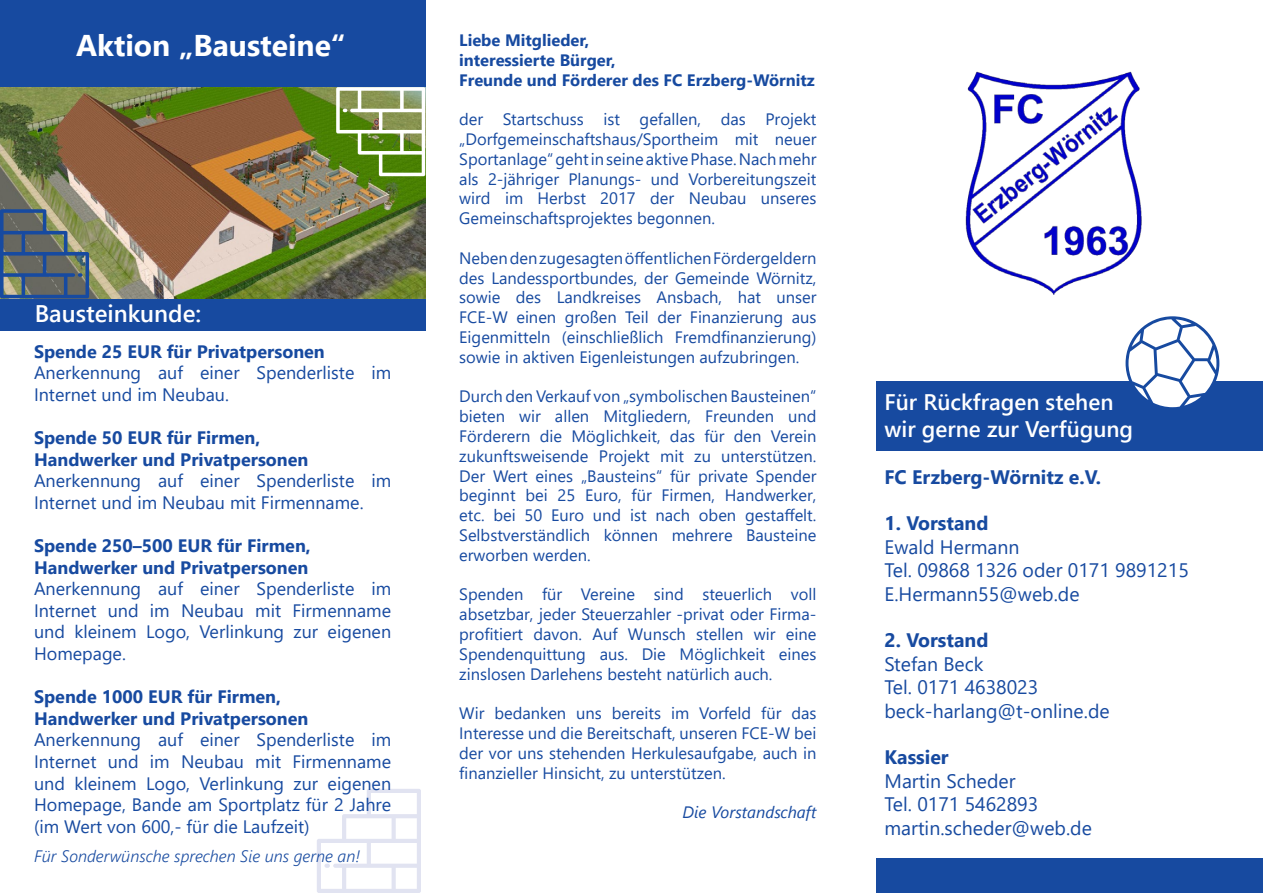
<style>
.page{position:relative;width:1263px;height:893px;background:#fff}
.page>*{position:absolute;margin:0;border:0;box-sizing:border-box;transform-origin:0 0}
.t1{font:700 30px "Segoe UI";color:#fff}
.t2{font:600 24px "Segoe UI";color:#fff}
.t3{font:600 22.5px "Segoe UI";color:#fff}
.t4{font:19.5px "Segoe UI";color:#174aa0}
.t5{font:700 19.5px "Segoe UI";color:#174aa0}
.t6{font:18px/21.6px "Segoe UI";color:#174aa0}
.t7{font:700 18px/21.6px "Segoe UI";color:#174aa0}
.t8{font:16.5px/19.8px "Segoe UI";color:#174aa0;text-align:justify}
.t9{font:700 16.5px "Segoe UI";color:#174aa0}
.t10{font:italic 300 16.5px "Segoe UI";color:#174aa0}
.t11{font:italic 16.5px "Segoe UI";color:#174aa0}
</style>
<div class="page">
<svg style="left:317px;top:789px;width:104px;height:104px"></svg>
<div style="left:0;top:286px;width:425px;height:44px;background:#174aa0"></div>
<div style="left:0;top:0;width:425px;height:90px;background:#174aa0"></div>
<div style="left:876px;top:381px;width:387px;height:69px;background:#174aa0"></div>
<div style="left:876px;top:859px;width:387px;height:34px;background:#174aa0"></div>
<img style="left:0;top:87px;width:425px;height:211px">
<svg style="left:0;top:209px;width:89px;height:89px;background:#616f74"></svg>
<svg style="left:336px;top:87px;width:89px;height:89px"></svg>
<img style="left:965px;top:71px;width:177px;height:224px">
<svg style="left:1125px;top:316px;width:94px;height:92px"></svg>
<p class="t1" style="left:76px;top:17px;width:271px">Aktion „Bausteine“</p>
<p class="t2" style="left:35px;top:290px;width:168px">Bausteinkunde:</p>
<p class="t7" style="left:34px;top:339px;width:292px">Spende 25 EUR für Privatpersonen</p>
<p class="t6" style="left:34px;top:360px;width:359px">Anerkennung auf einer Spenderliste im<br>Internet und im Neubau.</p>
<p class="t7" style="left:34px;top:425px;width:276px">Spende 50 EUR für Firmen,<br>Handwerker und Privatpersonen</p>
<p class="t6" style="left:34px;top:468px;width:359px">Anerkennung auf einer Spenderliste im<br>Internet und im Neubau mit Firmenname.</p>
<p class="t7" style="left:34px;top:533px;width:278px">Spende 250–500 EUR für Firmen,<br>Handwerker und Privatpersonen</p>
<p class="t6" style="left:34px;top:576px;width:359px;text-align:justify">Anerkennung auf einer Spenderliste im Internet und im Neubau mit Firmenname und kleinem Logo, Verlinkung zur eigenen Homepage.</p>
<p class="t7" style="left:34px;top:685px;width:276px">Spende 1000 EUR für Firmen,<br>Handwerker und Privatpersonen</p>
<p class="t6" style="left:34px;top:728px;width:359px;text-align:justify">Anerkennung auf einer Spenderliste im Internet und im Neubau mit Firmenname und kleinem Logo, Verlinkung zur eigenen Homepage, Bande am Sportplatz für 2 Jahre (im Wert von 600,- für die Laufzeit)</p>
<p class="t10" style="left:34px;top:843px;width:328px">Für Sonderwünsche sprechen Sie uns gerne an!</p>
<p class="t9" style="left:459px;top:25px;width:131px">Liebe Mitglieder,</p>
<p class="t9" style="left:459px;top:44px;width:158px">interessierte Bürger,</p>
<p class="t9" style="left:459px;top:64px;width:357px">Freunde und Förderer des FC Erzberg-Wörnitz</p>
<p class="t8" style="left:459px;top:108px;width:359px">der Startschuss ist gefallen, das Projekt „Dorfgemeinschaftshaus/Sportheim mit neuer Sportanlage“ geht in seine aktive Phase. Nach mehr als 2-jähriger Planungs- und Vorbereitungszeit wird im Herbst 2017 der Neubau unseres Gemeinschaftsprojektes begonnen.</p>
<p class="t8" style="left:459px;top:247px;width:359px">Neben den zugesagten öffentlichen Fördergeldern des Landessportbundes, der Gemeinde Wörnitz, sowie des Landkreises Ansbach, hat unser FCE-W einen großen Teil der Finanzierung aus Eigenmitteln (einschließlich Fremdfinanzierung) sowie in aktiven Eigenleistungen aufzubringen.</p>
<p class="t8" style="left:459px;top:385px;width:359px">Durch den Verkauf von „symbolischen Bausteinen“ bieten wir allen Mitgliedern, Freunden und Förderern die Möglichkeit, das für den Verein zukunftsweisende Projekt mit zu unterstützen.<br>Der Wert eines „Bausteins“ für private Spender beginnt bei 25 Euro, für Firmen, Handwerker, etc. bei 50 Euro und ist nach oben gestaffelt.<br>Selbstverständlich können mehrere Bausteine erworben werden.</p>
<p class="t8" style="left:459px;top:583px;width:359px">Spenden für Vereine sind steuerlich voll absetzbar, jeder Steuerzahler -privat oder Firma&shy;profitiert davon. Auf Wunsch stellen wir eine Spendenquittung aus. Die Möglichkeit eines zinslosen Darlehens besteht natürlich auch.</p>
<p class="t8" style="left:459px;top:702px;width:359px">Wir bedanken uns bereits im Vorfeld für das Interesse und die Bereitschaft, unseren FCE-W bei der vor uns stehenden Herkulesaufgabe, auch in finanzieller Hinsicht, zu unterstützen.</p>
<p class="t11" style="left:682px;top:799px;width:136px">Die Vorstandschaft</p>
<p class="t3" style="left:884px;top:380px;width:230px">Für Rückfragen stehen</p>
<p class="t3" style="left:884px;top:407px;width:250px">wir gerne zur Verfügung</p>
<p class="t5" style="left:884px;top:458px;width:218px">FC Erzberg-Wörnitz e.V.</p>
<p class="t5" style="left:884px;top:505px;width:105px">1. Vorstand</p>
<p class="t4" style="left:884px;top:528px;width:137px">Ewald Hermann</p>
<p class="t4" style="left:884px;top:552px;width:306px">Tel. 09868 1326 oder 0171 9891215</p>
<p class="t4" style="left:884px;top:575px;width:197px">E.Hermann55@web.de</p>
<p class="t5" style="left:884px;top:622px;width:105px">2. Vorstand</p>
<p class="t4" style="left:884px;top:645px;width:101px">Stefan Beck</p>
<p class="t4" style="left:884px;top:669px;width:155px">Tel. 0171 4638023</p>
<p class="t4" style="left:884px;top:692px;width:227px">beck-harlang@t-online.de</p>
<p class="t5" style="left:884px;top:739px;width:66px">Kassier</p>
<p class="t4" style="left:884px;top:762px;width:133px">Martin Scheder</p>
<p class="t4" style="left:884px;top:786px;width:155px">Tel. 0171 5462893</p>
<p class="t4" style="left:884px;top:809px;width:209px">martin.scheder@web.de</p>
</div>
